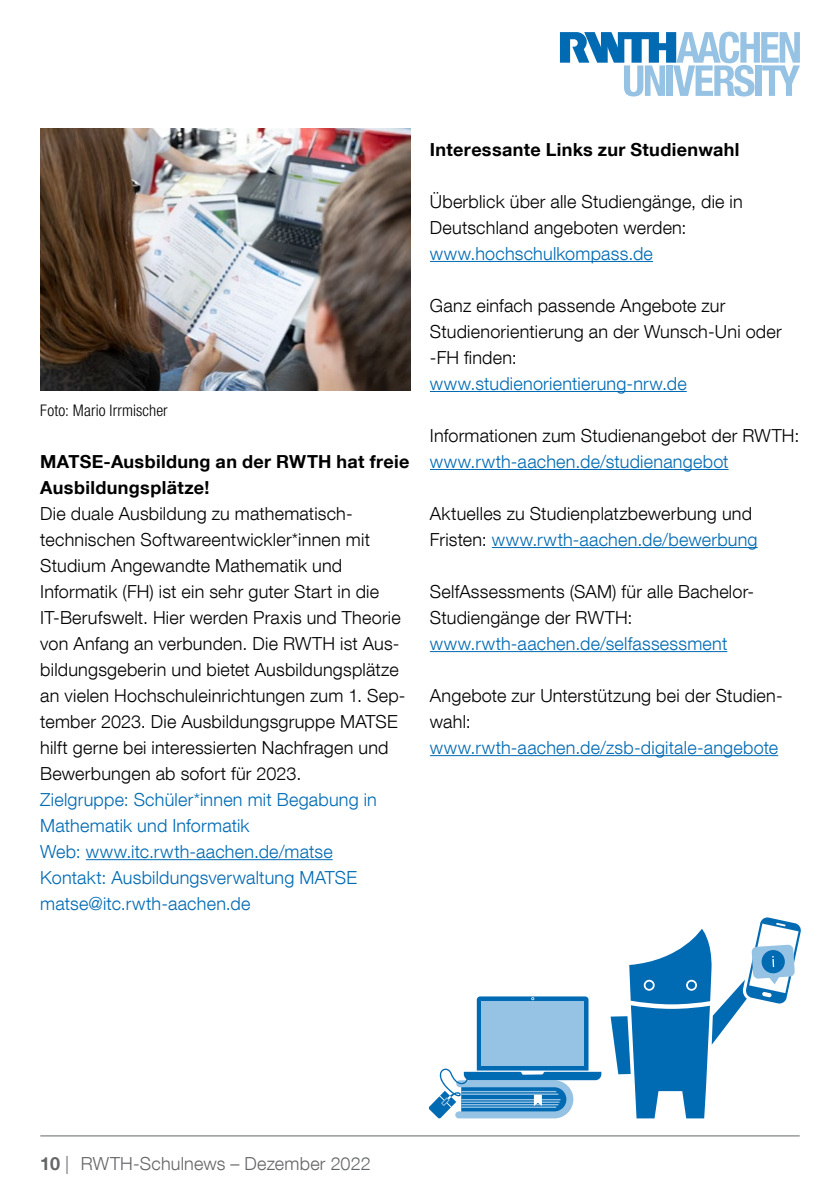
<style>
.page{position:relative;width:840px;height:1191px;background:#fff}
.page>*{position:absolute;margin:0;border:0;box-sizing:border-box;transform-origin:0 0}
.t1{font:300 18px/26px "Helvetica Neue LT Com";letter-spacing:.01em;color:#000}
.t2{font:300 18px/26px "Helvetica Neue LT Com";letter-spacing:.01em;color:#006ab3}
.t3{font:700 18px/26px "Helvetica Neue LT Com";letter-spacing:.02em;color:#000}
.t4{font:300 18px "Helvetica Neue LT Com";letter-spacing:.01em;color:#646567}
.t5{font:300 condensed 16px "Helvetica Neue LT Com";letter-spacing:.01em;color:#000}
.s1{color:#006ab3}
.s2{font-weight:700}
</style>
<div class="page">
<hr style="left:40px;top:1135px;width:759px;height:1px;background:#646567">
<svg style="left:559px;top:32px;width:240px;height:64px"></svg>
<hr style="left:429px;top:261px;width:223px;height:1px;background:#006ab3">
<hr style="left:429px;top:391px;width:257px;height:1px;background:#006ab3">
<hr style="left:429px;top:469px;width:299px;height:1px;background:#006ab3">
<hr style="left:491px;top:547px;width:266px;height:1px;background:#006ab3">
<hr style="left:429px;top:651px;width:298px;height:1px;background:#006ab3">
<hr style="left:429px;top:755px;width:348px;height:1px;background:#006ab3">
<svg style="left:428px;top:996px;width:173px;height:122px"></svg>
<svg style="left:610px;top:917px;width:191px;height:201px"></svg>
<hr style="left:86px;top:859px;width:246px;height:1px;background:#006ab3">
<img style="left:40px;top:129px;width:370px;height:261px">
<p class="t5" style="left:40px;top:401px;width:129px">Foto: Mario Irrmischer</p>
<p class="t3" style="left:40px;top:448px;width:370px">MATSE-Ausbildung an der RWTH hat freie<br>Ausbildungsplätze!</p>
<p class="t1" style="left:40px;top:500px;width:366px">Die duale Ausbildung zu mathematisch&shy;technischen Softwareentwickler*innen mit Studium Angewandte Mathematik und Informatik (FH) ist ein sehr guter Start in die IT-Berufswelt. Hier werden Praxis und Theorie von Anfang an verbunden. Die RWTH ist Aus&shy;bildungsgeberin und bietet Ausbildungsplätze an vielen Hochschuleinrichtungen zum 1. Sep&shy;tember 2023. Die Ausbildungsgruppe MATSE hilft gerne bei interessierten Nachfragen und Bewerbungen ab sofort für 2023.</p>
<p class="t2" style="left:40px;top:786px;width:338px">Zielgruppe: Schüler*innen mit Begabung in Mathematik und Informatik<br>Web: www.itc.rwth-aachen.de/matse Kontakt: Ausbildungsverwaltung MATSE matse@itc.rwth-aachen.de</p>
<p class="t3" style="left:429px;top:136px;width:311px">Interessante Links zur Studienwahl</p>
<p class="t1" style="left:429px;top:188px;width:314px">Überblick über alle Studiengänge, die in<br>Deutschland angeboten werden:</p>
<p class="t2" style="left:429px;top:240px;width:224px">www.hochschulkompass.de</p>
<p class="t1" style="left:429px;top:292px;width:353px">Ganz einfach passende Angebote zur<br>Studienorientierung an der Wunsch-Uni oder -FH finden:</p>
<p class="t2" style="left:429px;top:370px;width:258px">www.studienorientierung-nrw.de</p>
<p class="t1" style="left:429px;top:422px;width:371px">Informationen zum Studienangebot der RWTH:</p>
<p class="t2" style="left:429px;top:448px;width:300px">www.rwth-aachen.de/studienangebot</p>
<p class="t1" style="left:429px;top:500px;width:329px">Aktuelles zu Studienplatzbewerbung und<br>Fristen: <span class="s1">www.rwth-aachen.de/bewerbung</span></p>
<p class="t1" style="left:429px;top:578px;width:325px">SelfAssessments (SAM) für alle Bachelor-<br>Studiengänge der RWTH:</p>
<p class="t2" style="left:429px;top:630px;width:299px">www.rwth-aachen.de/selfassessment</p>
<p class="t1" style="left:429px;top:682px;width:354px">Angebote zur Unterstützung bei der Studien&shy;wahl:</p>
<p class="t2" style="left:429px;top:734px;width:349px">www.rwth-aachen.de/zsb-digitale-angebote</p>
<p class="t4" style="left:40px;top:1153px;width:332px"><span class="s2">10</span> | RWTH-Schulnews – Dezember 2022</p>
</div>
